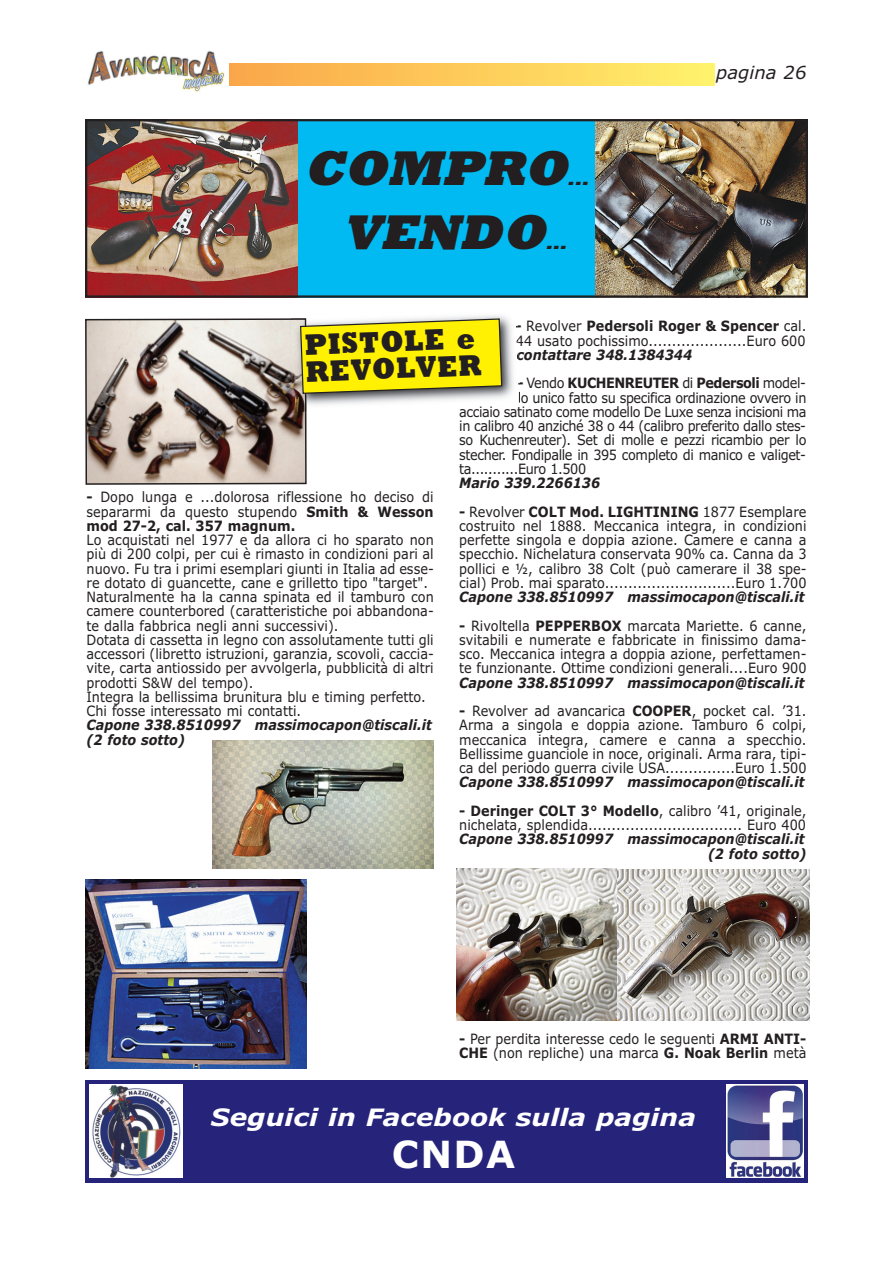
<style>
.page{position:relative;width:893px;height:1263px;background:#fff}
.page>*{position:absolute;margin:0;border:0;box-sizing:border-box;transform-origin:0 0}
.t1{font:italic 800 49.5px "Rockwell Std";color:#231f20}
.t2{font:700 37.5px "Verdana";color:#fff}
.t3{font:800 30px/27px "Rockwell Std";color:#231f20;scale:.9 1}
.t4{font:italic 700 24px "Verdana";color:#fff;scale:1.1 1}
.t5{font:italic 18px "Verdana";color:#231f20}
.t6{font:italic 800 18px "Rockwell Std";color:#231f20}
.t7{font:14.25px/14.2px "Verdana";color:#231f20;text-align:justify;scale:.9 1}
.t8{font:italic 700 14.25px/14.2px "Verdana";color:#231f20;scale:.9 1}
.t9{font:14.25px "Verdana";letter-spacing:-.03em;color:#231f20;scale:.9 1}
.t10{font:700 14.25px "Verdana";letter-spacing:-.035em;color:#231f20;scale:.9 1}
.s1{font-weight:700}
.s2{font-weight:400}
</style>
<div class="page">
<img style="left:617px;top:869px;width:192px;height:151px">
<img style="left:88px;top:51px;width:137px;height:40px">
<div style="left:230px;top:64px;width:484px;height:21px;background:linear-gradient(to right,#fba649,#fff26c)"></div>
<div style="left:85px;top:119px;width:723px;height:179px;background:#00baf1"></div>
<img style="left:88px;top:122px;width:210px;height:173px">
<img style="left:595px;top:122px;width:210px;height:173px">
<div style="left:85px;top:119px;width:723px;height:179px;border:2px solid #231f20"></div>
<img style="left:430px;top:315px;width:90px;height:87px">
<svg style="left:516px;top:335px;width:3px;height:25px"></svg>
<svg style="left:85px;top:318px;width:418px;height:167px"></svg>
<img style="left:213px;top:741px;width:221px;height:127px">
<img style="left:85px;top:879px;width:221px;height:190px">
<img style="left:457px;top:868px;width:160px;height:152px">
<div style="left:85px;top:1080px;width:723px;height:102px;background:#26237b"></div>
<div style="left:89px;top:1084px;width:94px;height:94px;background:#fff"></div>
<img style="left:92px;top:1085px;width:88px;height:93px">
<img style="left:727px;top:1084px;width:76px;height:94px">
<h1 class="t1" style="left:304px;top:139px;width:272px">COMPRO</h1>
<p class="t6" style="left:567px;top:168px;width:26px">...</p>
<h1 class="t1" style="left:343px;top:203px;width:211px">VENDO</h1>
<p class="t6" style="left:545px;top:233px;width:26px">...</p>
<p class="t5" style="left:716px;top:65px;width:92px">pagina 26</p>
<p class="t7" style="left:515px;top:320px;width:325px"><span class="s1">-</span> Revolver <span class="s1">Pedersoli Roger &amp; Spencer</span> cal.<br>44 usato pochissimo.....................Euro 600</p>
<p class="t8" style="left:516px;top:349px;width:197px">contattare 348.1384344</p>
<p class="t10" style="left:517px;top:377px;width:322px">- <span class="s2">Vendo</span> KUCHENREUTER <span class="s2">di</span> Pedersoli <span class="s2">model-</span></p>
<p class="t9" style="left:518px;top:392px;width:323px">lo unico fatto su specifica ordinazione ovvero in</p>
<p class="t9" style="left:459px;top:406px;width:387px">acciaio satinato come modello De Luxe senza incisioni ma</p>
<p class="t9" style="left:459px;top:420px;width:387px">in calibro 40 anziché 38 o 44 (calibro preferito dallo stes-</p>
<p class="t9" style="left:459px;top:434px;width:387px">so Kuchenreuter). Set di molle e pezzi ricambio per lo</p>
<p class="t9" style="left:459px;top:449px;width:387px">stecher. Fondipalle in 395 completo di manico e valiget-</p>
<p class="t9" style="left:459px;top:463px;width:142px">ta...........Euro 1.500</p>
<p class="t8" style="left:459px;top:477px;width:158px">Mario 339.2266136</p>
<p class="t7" style="left:459px;top:505px;width:387px"><span class="s1">-</span> Revolver <span class="s1">COLT Mod. LIGHTINING</span> 1877 Esemplare costruito nel 1888. Meccanica integra, in condizioni perfette singola e doppia azione. Camere e canna a specchio. Nichelatura conservata 90% ca. Canna da 3 pollici e ½, calibro 38 Colt (può camerare il 38 spe&shy;cial) Prob. mai sparato............................Euro 1.700</p>
<p class="t8" style="left:459px;top:591px;width:385px">Capone 338.8510997 massimocapon@tiscali.it</p>
<p class="t7" style="left:459px;top:619px;width:387px"><span class="s1">-</span> Rivoltella <span class="s1">PEPPERBOX</span> marcata Mariette. 6 canne, svitabili e numerate e fabbricate in finissimo dama&shy;sco. Meccanica integra a doppia azione, perfettamen&shy;te funzionante. Ottime condizioni generali....Euro 900</p>
<p class="t8" style="left:459px;top:676px;width:385px">Capone 338.8510997 massimocapon@tiscali.it</p>
<p class="t7" style="left:459px;top:705px;width:387px"><span class="s1">-</span> Revolver ad avancarica <span class="s1">COOPER</span>, pocket cal. ’31.<br>Arma a singola e doppia azione. Tamburo 6 colpi, meccanica integra, camere e canna a specchio.<br>Bellissime guanciole in noce, originali. Arma rara, tipi&shy;ca del periodo guerra civile USA...............Euro 1.500</p>
<p class="t8" style="left:459px;top:776px;width:385px">Capone 338.8510997 massimocapon@tiscali.it</p>
<p class="t7" style="left:459px;top:805px;width:387px"><span class="s1">- Deringer COLT 3° Modello</span>, calibro ’41, originale, nichelata, splendida................................. Euro 400</p>
<p class="t8" style="left:459px;top:833px;width:387px;text-align:right">Capone 338.8510997 massimocapon@tiscali.it (2 foto sotto)</p>
<h3 class="t3" style="left:304px;top:331px;width:197px;rotate:-2deg">PISTOLE e<br>REVOLVER</h3>
<p class="t7" style="left:87px;top:491px;width:387px"><span class="s1">-</span> Dopo lunga e ...dolorosa riflessione ho deciso di separarmi da questo stupendo <span class="s1">Smith &amp; Wesson mod 27-2, cal. 357 magnum.</span></p>
<p class="t7" style="left:87px;top:534px;width:387px;text-align:left">Lo acquistati nel 1977 e da allora ci ho sparato non più di 200 colpi, per cui è rimasto in condizioni pari al nuovo. Fu tra i primi esemplari giunti in Italia ad esse&shy;re dotato di guancette, cane e grilletto tipo "target".<br>Naturalmente ha la canna spinata ed il tamburo con camere counterbored (caratteristiche poi abbandona&shy;te dalla fabbrica negli anni successivi).<br>Dotata di cassetta in legno con assolutamente tutti gli accessori (libretto istruzioni, garanzia, scovoli, caccia&shy;vite, carta antiossido per avvolgerla, pubblicità di altri prodotti S&amp;W del tempo).<br>Integra la bellissima brunitura blu e timing perfetto.<br>Chi fosse interessato mi contatti.</p>
<p class="t8" style="left:87px;top:719px;width:385px">Capone 338.8510997 massimocapon@tiscali.it (2 foto sotto)</p>
<p class="t7" style="left:459px;top:1033px;width:387px"><span class="s1">-</span> Per perdita interesse cedo le seguenti <span class="s1">ARMI ANTI-<br>CHE</span> (non repliche) una marca <span class="s1">G. Noak Berlin</span> metà</p>
<h3 class="t4" style="left:211px;top:1107px;width:442px">Seguici in Facebook sulla pagina</h3>
<h2 class="t2" style="left:392px;top:1139px;width:125px">CNDA</h2>
</div>
